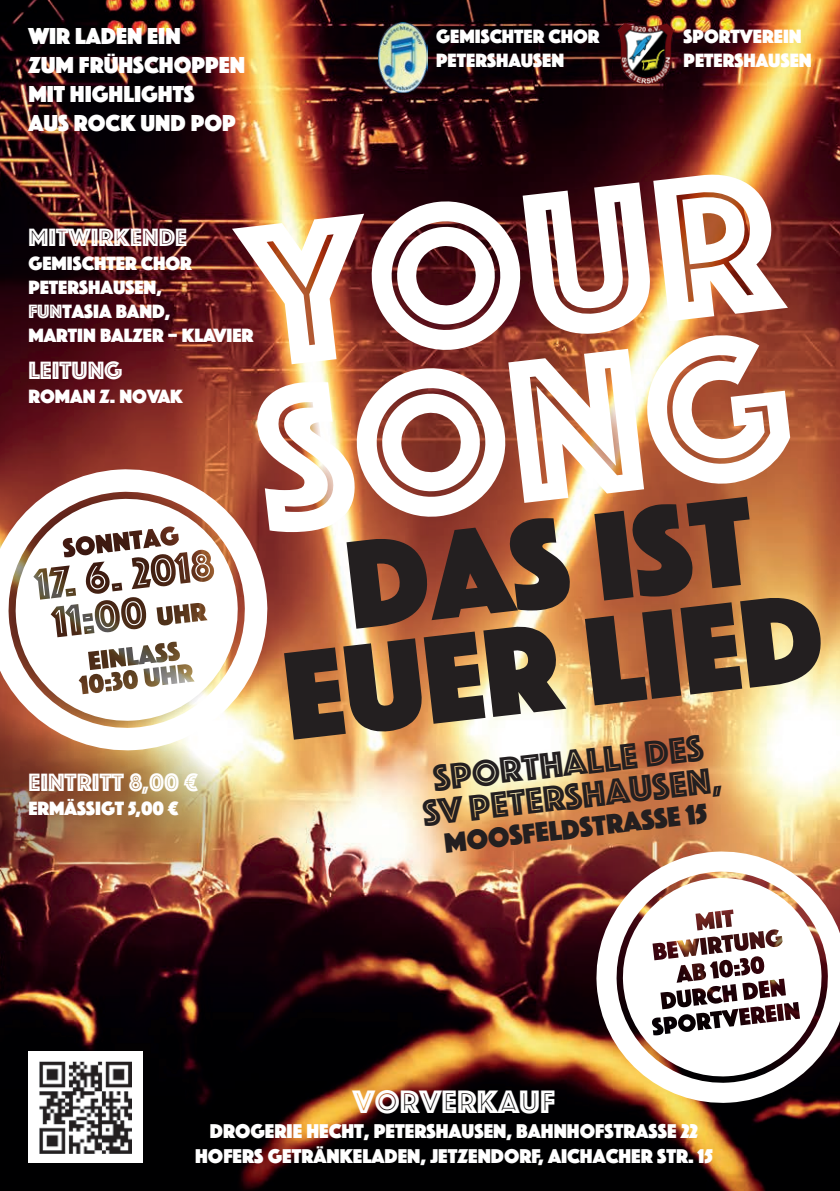
<style>
.page{position:relative;width:840px;height:1191px;background:#fff}
.page>*{position:absolute;margin:0;border:0;box-sizing:border-box;transform-origin:0 0}
.t1{font:211.8px/164.2px "Phosphate Inline";color:#fff}
.t2{font:130.4px/102.8px "Phosphate Solid";color:#231f20;text-align:center}
.t3{font:38px/33.6px "Phosphate Inline";color:#231f20;text-align:center}
.t4{font:33.6px "Phosphate Inline";color:#fff}
.t5{font:29px "Phosphate Solid";color:#231f20}
.t6{font:26px "Phosphate Inline";color:#fff}
.t7{font:24px/28.8px "Phosphate Solid";color:#fff}
.t8{font:20.8px/24.8px "Phosphate Solid";color:#fff;text-align:center}
.t9{font:20px/24px "Phosphate Solid";color:#fff}
.s1{font-family:"Phosphate Inline"}
</style>
<div class="page">
<img style="left:0;top:0;width:839px;height:1191px">
<img style="left:617px;top:22px;width:57px;height:62px">
<img style="left:0;top:755px;width:262px;height:137px">
<img style="left:592px;top:847px;width:247px;height:259px">
<svg style="left:619px;top:875px;width:205px;height:204px"></svg>
<div style="left:28px;top:1051px;width:115px;height:111px;background:#fff"></div>
<img style="left:40px;top:1061px;width:92px;height:92px">
<svg style="left:251px;top:228px;width:102px;height:130px"></svg>
<svg style="left:655px;top:192px;width:102px;height:123px"></svg>
<svg style="left:575px;top:391px;width:55px;height:96px"></svg>
<svg style="left:270px;top:387px;width:74px;height:132px"></svg>
<img style="left:378px;top:22px;width:49px;height:71px">
<svg style="left:0;top:465px;width:271px;height:290px"></svg>
<svg style="left:12px;top:495px;width:229px;height:229px"></svg>
<p class="t7" style="left:28px;top:21px;width:218px">WIR LADEN EIN<br>ZUM FRÜHSCHOPPEN<br>MIT HIGHLIGHTS<br>AUS ROCK UND POP</p>
<p class="t9" style="left:436px;top:23px;width:165px">GEMISCHTER CHOR<br>PETERSHAUSEN</p>
<p class="t9" style="left:683px;top:23px;width:129px">SPORTVEREIN<br>PETERSHAUSEN</p>
<h1 class="t1" style="left:231px;top:204px;width:540px;rotate:-6deg">YOUR<br>SONG</h1>
<h3 class="t6" style="left:28px;top:218px;width:160px">MITWIRKENDE</h3>
<p class="t9" style="left:28px;top:250px;width:226px">GEMISCHTER CHOR<br>PETERSHAUSEN,<br><span class="s1">FUN</span>TASIA BAND,<br>MARTIN BALZER – KLAVIER</p>
<h3 class="t6" style="left:28px;top:351px;width:95px">LEITUNG</h3>
<p class="t9" style="left:28px;top:383px;width:156px">ROMAN Z. NOVAK</p>
<h2 class="t2" style="left:264px;top:539px;width:543px;rotate:-7deg">DAS IST<br>EUER LIED</h2>
<h3 class="t3" style="left:417px;top:760px;width:302px;rotate:-6deg">SPORTHALLE DES<br>SV PETERSHAUSEN,</h3>
<h3 class="t6" style="left:28px;top:764px;width:171px">EINTRITT 8,00 €</h3>
<p class="t9" style="left:28px;top:795px;width:151px">ERMÄßIGT 5,00 €</p>
<h3 class="t5" style="left:442px;top:821px;width:266px;rotate:-6deg">MOOSFELDSTRAßE 15</h3>
<h3 class="t4" style="left:353px;top:1077px;width:203px">VORVERKAUF</h3>
<p class="t8" style="left:195px;top:1117px;width:519px">DROGERIE HECHT, PETERSHAUSEN, BAHNHOFSTRASSE 22<br>HOFERS GETRÄNKELADEN, JETZENDORF, AICHACHER STR. 15</p>
</div>
